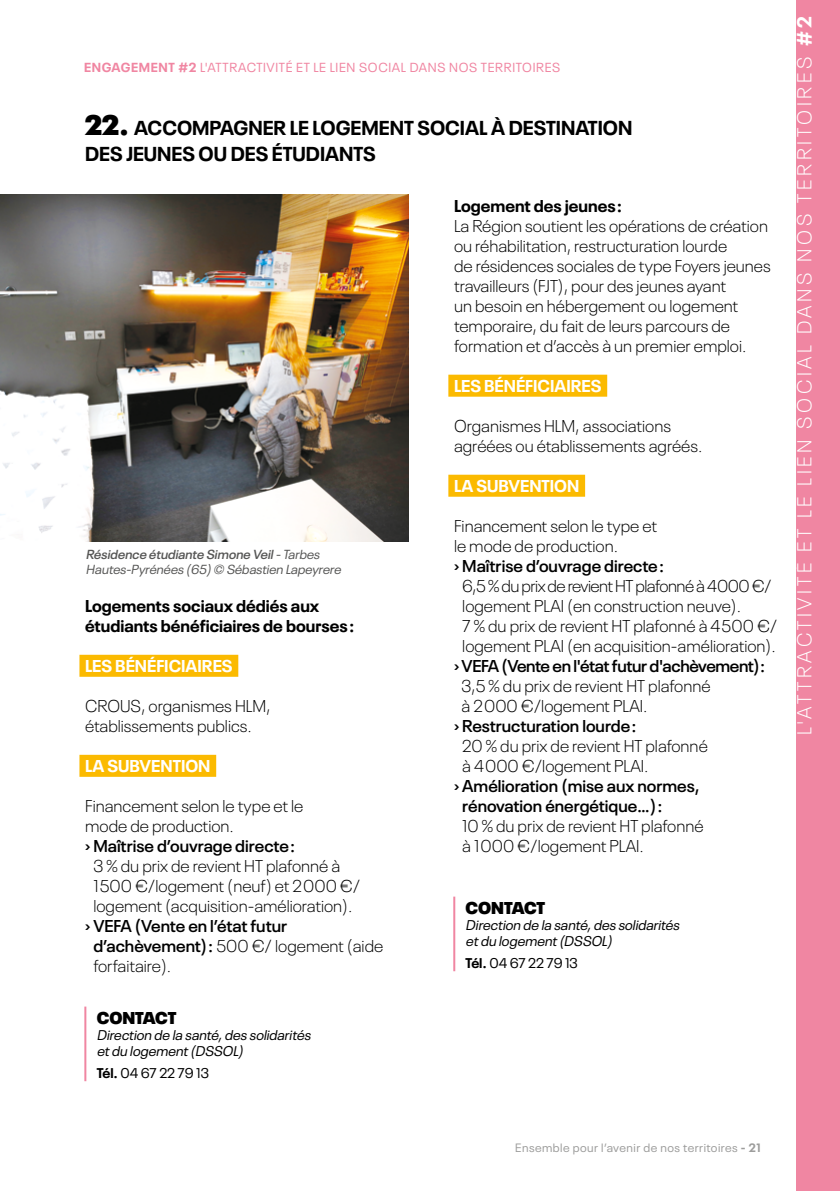
<style>
.page{position:relative;width:840px;height:1191px;background:#fff}
.page>*{position:absolute;margin:0;border:0;box-sizing:border-box;transform-origin:0 0}
.t1{font:700 20px/26px "Neue Plak";color:#000}
.t2{font:300 20px "Neue Plak";letter-spacing:.18em;color:#fff}
.t3{font:300 17px/20px "Neue Plak";color:#000}
.t4{font:600 17px/20px "Neue Plak";color:#000}
.t5{font:700 17px/20px "Neue Plak";color:#000}
.t6{font:700 17px "Neue Plak";color:#fff}
.t7{font:600 17px "Neue Plak";letter-spacing:-.02em;color:#000}
.t8{font:900 17px "Neue Plak";letter-spacing:-.005em;color:#000}
.t9{font:italic 14px/16px "Neue Plak";color:#000}
.t10{font:14px "Neue Plak";color:#000}
.t11{font:italic 13px/15px "Neue Plak";color:#575756}
.t12{font:13px "Neue Plak";letter-spacing:.05em;color:#f086a2}
.t13{font:12px "Neue Plak";letter-spacing:.04em;color:#9d9d9c}
.s1{font-weight:700}
.s2{font-weight:900;font-size:28px}
.s3{font-weight:600}
.s4{font-weight:300}
</style>
<div class="page">
<div style="left:795px;top:0;width:44px;height:1191px;background:#f086a2"></div>
<div style="left:79px;top:655px;width:159px;height:22px;background:#fbba00"></div>
<div style="left:79px;top:755px;width:137px;height:22px;background:#fbba00"></div>
<hr style="left:84px;top:1006px;width:2px;height:75px;background:#f086a2">
<hr style="left:453px;top:896px;width:2px;height:75px;background:#f086a2">
<div style="left:448px;top:375px;width:159px;height:22px;background:#fbba00"></div>
<div style="left:448px;top:475px;width:136px;height:22px;background:#fbba00"></div>
<img style="left:0;top:195px;width:408px;height:347px">
<p class="t12" style="left:84px;top:57px;width:477px"><span class="s1">ENGAGEMENT #2</span> L'ATTRACTIVITÉ ET LE LIEN SOCIAL DANS NOS TERRITOIRES</p>
<p class="t1" style="left:85px;top:113px;width:548px"><span class="s2">22.</span> ACCOMPAGNER LE LOGEMENT SOCIAL À DESTINATION<br>DES JEUNES OU DES ÉTUDIANTS</p>
<p class="t11" style="left:86px;top:546px;width:259px"><span class="s3">Résidence étudiante Simone Veil</span>-Tarbes<br>Hautes-Pyrénées (65)© Sébastien Lapeyrere</p>
<p class="t5" style="left:85px;top:594px;width:271px">Logements sociaux dédiés aux étudiants bénéficiaires de bourses :</p>
<p class="t6" style="left:85px;top:652px;width:149px">LES BÉNÉFICIAIRES</p>
<p class="t3" style="left:85px;top:695px;width:187px">CROUS, organismes HLM, établissements publics.</p>
<p class="t6" style="left:85px;top:752px;width:127px">LA SUBVENTION</p>
<p class="t3" style="left:85px;top:795px;width:220px">Financement selon le type et le mode de production.</p>
<p class="t4" style="left:85px;top:834px;width:211px">› Maîtrise d’ouvrage directe :</p>
<p class="t3" style="left:93px;top:854px;width:268px">3 % du prix de revient HT plafonné à<br>1 500 €/logement (neuf) et 2 000 €/ logement (acquisition-amélioration).</p>
<p class="t4" style="left:93px;top:914px;width:291px;text-indent:-8px">› VEFA (Vente en l’état futur d’achèvement) : <span class="s4">500 €/ logement (aide forfaitaire).</span></p>
<p class="t8" style="left:97px;top:1003px;width:81px">CONTACT</p>
<p class="t9" style="left:97px;top:1025px;width:218px">Direction de la santé,des solidarités etdu logement(DSSOL)</p>
<p class="t10" style="left:97px;top:1062px;width:114px"><span class="s1">Tél.</span> 04 67 22 79 13</p>
<p class="t5" style="left:454px;top:194px;width:170px">Logement des jeunes :</p>
<p class="t3" style="left:454px;top:215px;width:318px">La Région soutient les opérations de création ou réhabilitation, restructuration lourde<br>de résidences sociales de type Foyers jeunes travailleurs (FJT), pour des jeunes ayant<br>un besoin en hébergement ou logement temporaire, du fait de leurs parcours de formation et d’accès à un premier emploi.</p>
<p class="t6" style="left:454px;top:372px;width:149px">LES BÉNÉFICIAIRES</p>
<p class="t3" style="left:454px;top:414px;width:250px">Organismes HLM, associations agréées ou établissements agréés.</p>
<p class="t6" style="left:454px;top:472px;width:127px">LA SUBVENTION</p>
<p class="t3" style="left:454px;top:514px;width:204px">Financement selon le type et le mode de production.</p>
<p class="t4" style="left:454px;top:554px;width:211px">› Maîtrise d’ouvrage directe :</p>
<p class="t3" style="left:462px;top:574px;width:316px">6,5% du prix de revient HT plafonné à 4 000€/ logement PLAI (en construction neuve).<br>7 % du prix de revient HT plafonné à 4 500 €/ logement PLAI (en acquisition-amélioration).</p>
<p class="t7" style="left:454px;top:653px;width:312px">› VEFA (Vente en l'état futur d'achèvement) :</p>
<p class="t3" style="left:461px;top:674px;width:250px">3,5 % du prix de revient HT plafonné à 2 000 €/logement PLAI.</p>
<p class="t4" style="left:454px;top:714px;width:184px">› Restructuration lourde :</p>
<p class="t3" style="left:462px;top:734px;width:247px">20 % du prix de revient HT plafonné à 4 000 €/logement PLAI.</p>
<p class="t4" style="left:462px;top:774px;width:238px;text-indent:-8px">› Amélioration (mise aux normes, rénovation énergétique…) :</p>
<p class="t3" style="left:462px;top:814px;width:243px">10 % du prix de revient HT plafonné à 1 000 €/logement PLAI.</p>
<p class="t8" style="left:465px;top:894px;width:81px">CONTACT</p>
<p class="t9" style="left:465px;top:915px;width:218px">Direction de la santé,des solidarités etdu logement(DSSOL)</p>
<p class="t10" style="left:465px;top:952px;width:114px"><span class="s1">Tél.</span> 04 67 22 79 13</p>
<p class="t2" style="left:789px;top:734px;width:720px;rotate:-90deg">L'ATTRACTIVITÉ ET LE LIEN SOCIAL DANS NOS TERRITOIRES <span class="s1">#2</span></p>
<p class="t13" style="left:515px;top:1139px;width:247px">Ensemble pour l’avenir de nos territoires <span class="s1">- 21</span></p>
</div>
